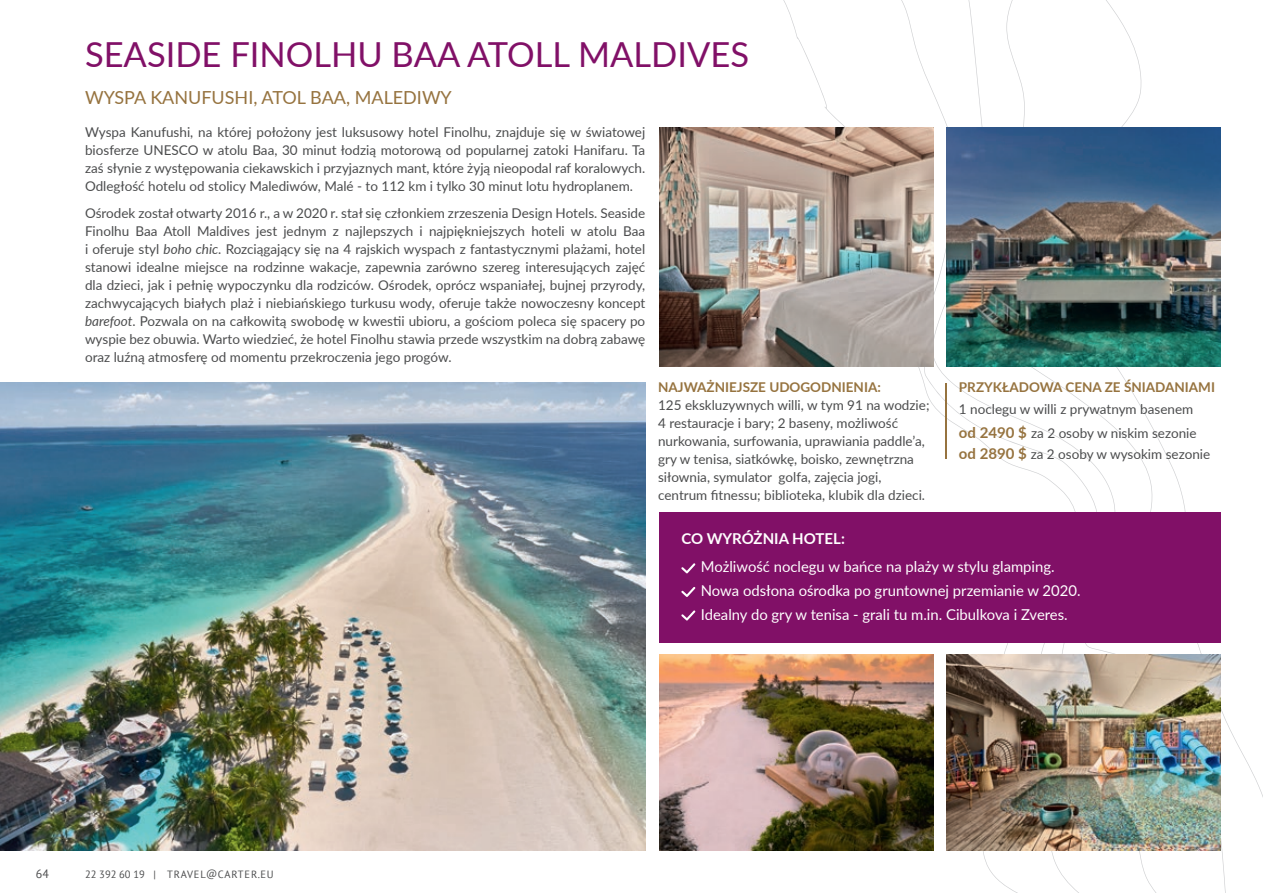
<style>
.page{position:relative;width:1263px;height:893px;background:#fff}
.page>*{position:absolute;margin:0;border:0;box-sizing:border-box;transform-origin:0 0}
.t1{font:34.5px "Lato";color:#811067}
.t2{font:18px "Lato";color:#96733f}
.t3{font:15px/24px "Lato";color:#fff}
.t4{font:700 15px "Lato";color:#fff}
.t5{font:13.5px/18px "Lato";color:#4b4c4d}
.t6{font:700 13.5px "Lato";color:#96733f}
.t7{font:12px "PT Sans";color:#4b4c4d}
.t8{font:10.5px "PT Sans";letter-spacing:.055em;color:#4b4c4d}
.s1{font-style:italic}
.s2{font-weight:700;font-size:15px;color:#96733f}
</style>
<div class="page">
<svg style="left:783px;top:0;width:480px;height:893px"></svg>
<img style="left:659px;top:128px;width:274px;height:238px">
<img style="left:946px;top:128px;width:274px;height:238px">
<hr style="left:946px;top:383px;width:1px;height:76px;background:#96733f">
<div style="left:659px;top:512px;width:561px;height:130px;background:#811067"></div>
<svg style="left:681px;top:563px;width:14px;height:10px"></svg>
<svg style="left:681px;top:587px;width:14px;height:10px"></svg>
<svg style="left:681px;top:610px;width:14px;height:11px"></svg>
<img style="left:0;top:383px;width:645px;height:467px">
<img style="left:946px;top:655px;width:274px;height:195px">
<img style="left:659px;top:655px;width:274px;height:195px">
<h1 class="t1" style="left:85px;top:30px;width:665px">SEASIDE FINOLHU BAA ATOLL MALDIVES</h1>
<h2 class="t2" style="left:85px;top:85px;width:368px">WYSPA KANUFUSHI, ATOL BAA, MALEDIWY</h2>
<p class="t5" style="left:85px;top:123px;width:562px;text-align:justify">Wyspa Kanufushi, na której położony jest luksusowy hotel Finolhu, znajduje się w światowej biosferze UNESCO w atolu Baa, 30 minut łodzią motorową od popularnej zatoki Hanifaru. Ta zaś słynie z występowania ciekawskich i przyjaznych mant, które żyją nieopodal raf koralowych.<br>Odległość hotelu od stolicy Malediwów, Malé - to 112 km i tylko 30 minut lotu hydroplanem.</p>
<p class="t5" style="left:85px;top:203px;width:562px;text-align:justify">Ośrodek został otwarty 2016 r., a w 2020 r. stał się członkiem zrzeszenia Design Hotels. Seaside Finolhu Baa Atoll Maldives jest jednym z najlepszych i najpiękniejszych hoteli w atolu Baa i oferuje styl <span class="s1">boho chic</span>. Rozciągający się na 4 rajskich wyspach z fantastycznymi plażami, hotel stanowi idealne miejsce na rodzinne wakacje, zapewnia zarówno szereg interesujących zajęć dla dzieci, jak i pełnię wypoczynku dla rodziców. Ośrodek, oprócz wspaniałej, bujnej przyrody, zachwycających białych plaż i niebiańskiego turkusu wody, oferuje także nowoczesny koncept <span class="s1">barefoot</span>. Pozwala on na całkowitą swobodę w kwestii ubioru, a gościom poleca się spacery po wyspie bez obuwia. Warto wiedzieć, że hotel Finolhu stawia przede wszystkim na dobrą zabawę oraz luźną atmosferę od momentu przekroczenia jego progów.</p>
<p class="t6" style="left:658px;top:378px;width:224px">NAJWAŻNIEJSZE UDOGODNIENIA:</p>
<p class="t5" style="left:658px;top:396px;width:273px">125 ekskluzywnych willi, w tym 91 na wodzie; 4 restauracje i bary; 2 baseny, możliwość nurkowania, surfowania, uprawiania paddle’a, gry w tenisa, siatkówkę, boisko, zewnętrzna siłownia, symulator golfa, zajęcia jogi, centrum fitnessu; biblioteka, klubik dla dzieci.</p>
<p class="t4" style="left:681px;top:527px;width:165px">CO WYRÓŻNIA HOTEL:</p>
<p class="t6" style="left:959px;top:378px;width:258px">PRZYKŁADOWA CENA ZE ŚNIADANIAMI</p>
<p class="t5" style="left:959px;top:422px;width:253px;line-height:21px"><span class="s2">od 2490 $</span> za 2 osoby w niskim sezonie <span class="s2">od 2890 $</span> za 2 osoby w wysokim sezonie</p>
<p class="t5" style="left:959px;top:399px;width:236px">1 noclegu w willi z prywatnym basenem</p>
<p class="t3" style="left:701px;top:554px;width:381px">Możliwość noclegu w bańce na plaży w stylu glamping.<br>Nowa odsłona ośrodka po gruntownej przemianie w 2020.<br>Idealny do gry w tenisa - grali tu m.in. Cibulkova i Zveres.</p>
<p class="t7" style="left:36px;top:866px;width:15px">64</p>
<p class="t8" style="left:85px;top:867px;width:190px">22 392 60 19 | TRAVEL@CARTER.EU</p>
</div>
